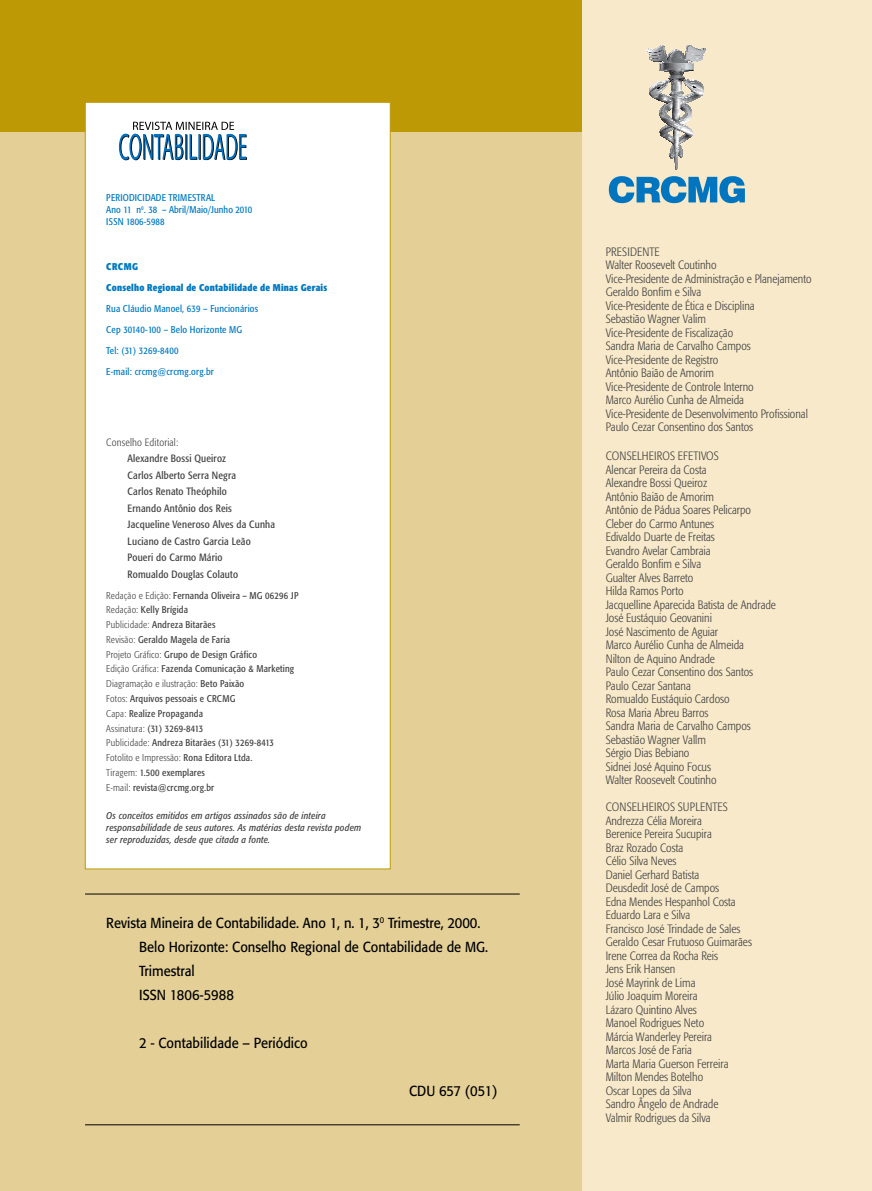
<style>
.page{position:relative;width:872px;height:1191px;background:#fff}
.page>*{position:absolute;margin:0;border:0;box-sizing:border-box;transform-origin:0 0}
.t1{font:14.4px/24px "Formata";color:#000;scale:.9 1}
.t2{font:300 condensed 12px/13.5px "Formata";color:#414142}
.t3{font:condensed 10.5px/16.5px "Formata";letter-spacing:.02em;color:#414142}
.t4{font:300 condensed 10.5px "Formata";letter-spacing:.02em;color:#414142}
.t5{font:condensed 9.75px/14.7px "Formata";letter-spacing:.02em;color:#414142}
.t6{font:condensed 9.75px/21px "Formata";letter-spacing:.02em;color:#007ac1}
.t7{font:italic condensed 9.75px/12px "Formata";letter-spacing:.02em;color:#414142}
.t8{font:700 condensed 9.75px/21px "Formata";letter-spacing:.02em;color:#007ac1}
.s1{font-weight:300}
</style>
<div class="page">
<div style="left:580px;top:0;width:292px;height:1191px;background:#f7e9c9"></div>
<div style="left:0;top:0;width:581px;height:1191px;background:#e4d097"></div>
<div style="left:0;top:0;width:581px;height:131px;background:#bd9a05"></div>
<div style="left:85px;top:102px;width:305px;height:767px;background:#fff;border:1px solid #bd9a05"></div>
<svg style="left:119px;top:122px;width:128px;height:38px"></svg>
<hr style="left:85px;top:1124px;width:435px;height:1px;background:#000">
<hr style="left:85px;top:893px;width:435px;height:1px;background:#000">
<svg style="left:649px;top:72px;width:55px;height:98px"></svg>
<img style="left:659px;top:64px;width:34px;height:8px">
<svg style="left:646px;top:45px;width:59px;height:19px"></svg>
<svg style="left:609px;top:176px;width:136px;height:27px"></svg>
<p class="t6" style="left:106px;top:192px;width:147px;line-height:12px;text-indent:62px">trimestral<br>Ano 11 n<sup>0</sup>. 38 – Abril/Maio/Junho 2010<br>ISSN 1806-5988</p>
<p class="t8" style="left:106px;top:256px;width:222px">CRCMG<br>Conselho Regional de Contabilidade de Minas Gerais</p>
<p class="t6" style="left:106px;top:298px;width:153px">Rua Cláudio Manoel, 639 – Funcionários<br>Cep 30140-100 – Belo Horizonte MG<br>Tel: (31) 3269-8400<br>E-mail: crcmg@crcmg.org.br</p>
<p class="t6" style="left:106px;top:187px;width:11px">Periodicidade</p>
<p class="t4" style="left:106px;top:436px;width:73px">Conselho Editorial:</p>
<p class="t3" style="left:128px;top:450px;width:149px">Alexandre Bossi Queiroz<br>Carlos Alberto Serra Negra<br>Carlos Renato Theóphilo<br>Ernando Antônio dos Reis<br>Jacqueline Veneroso Alves da Cunha<br>Luciano de Castro Garcia Leão<br>Poueri do Carmo Mário<br>Romualdo Douglas Colauto</p>
<p class="t5" style="left:106px;top:588px;width:194px"><span class="s1">Redação e Edição:</span> Fernanda Oliveira – MG 06296 JP <span class="s1">Redação:</span> Kelly Brígida<br><span class="s1">Publicidade:</span> Andreza Bitarães<br><span class="s1">Revisão:</span> Geraldo Magela de Faria<br><span class="s1">Projeto Gráfico:</span> Grupo de Design Gráfico<br><span class="s1">Edição Gráfica:</span> Fazenda Comunicação &amp; Marketing <span class="s1">Diagramação e ilustração:</span> Beto Paixão<br><span class="s1">Fotos:</span> Arquivos pessoais e CRCMG<br><span class="s1">Capa:</span> Realize Propaganda<br><span class="s1">Assinatura:</span> (31) 3269-8413<br><span class="s1">Publicidade:</span> Andreza Bitarães (31) 3269-8413<br><span class="s1">Fotolito e Impressão:</span> Rona Editora Ltda.<br><span class="s1">Tiragem:</span> 1.500 exemplares<br><span class="s1">E-mail:</span> revista@crcmg.org.br</p>
<p class="t7" style="left:106px;top:809px;width:256px">Os conceitos emitidos em artigos assinados são de inteira responsabilidade de seus autores. As matérias desta revista podem ser reproduzidas, desde que citada a fonte.</p>
<p class="t1" style="left:139px;top:910px;width:389px;text-indent:-33px">Revista Mineira de Contabilidade. Ano 1, n. 1, 3<sup>0</sup> Trimestre, 2000.<br>Belo Horizonte: Conselho Regional de Contabilidade de MG.<br>Trimestral<br>ISSN 1806-5988</p>
<p class="t1" style="left:139px;top:1030px;width:189px">2 - Contabilidade – Periódico</p>
<p class="t1" style="left:409px;top:1078px;width:100px">CDU 657 (051)</p>
<p class="t2" style="left:605px;top:245px;width:207px">PRESIDENTE<br>Walter Roosevelt Coutinho<br>Vice-Presidente de Administração e Planejamento<br>Geraldo Bonfim e Silva<br>Vice-Presidente de Ética e Disciplina<br>Sebastião Wagner Valim<br>Vice-Presidente de Fiscalização<br>Sandra Maria de Carvalho Campos<br>Vice-Presidente de Registro<br>Antônio Baião de Amorim<br>Vice-Presidente de Controle Interno<br>Marco Aurélio Cunha de Almeida<br>Vice-Presidente de Desenvolvimento Profissional<br>Paulo Cezar Consentino dos Santos</p>
<p class="t2" style="left:605px;top:449px;width:172px">CONSELHEIROS EFETIVOS<br>Alencar Pereira da Costa<br>Alexandre Bossi Queiroz<br>Antônio Baião de Amorim<br>Antônio de Pádua Soares Pelicarpo<br>Cleber do Carmo Antunes<br>Edivaldo Duarte de Freitas<br>Evandro Avelar Cambraia<br>Geraldo Bonfim e Silva<br>Gualter Alves Barreto<br>Hilda Ramos Porto<br>Jacquelline Aparecida Batista de Andrade<br>José Eustáquio Geovanini<br>José Nascimento de Aguiar<br>Marco Aurélio Cunha de Almeida<br>Nilton de Aquino Andrade<br>Paulo Cezar Consentino dos Santos<br>Paulo Cezar Santana<br>Romualdo Eustáquio Cardoso<br>Rosa Maria Abreu Barros<br>Sandra Maria de Carvalho Campos<br>Sebastião Wagner Vallm<br>Sérgio Dias Bebiano<br>Sidnei José Aquino Focus<br>Walter Roosevelt Coutinho</p>
<p class="t2" style="left:605px;top:800px;width:148px">CONSELHEIROS SUPLENTES<br>Andrezza Célia Moreira<br>Berenice Pereira Sucupira<br>Braz Rozado Costa<br>Célio Silva Neves<br>Daniel Gerhard Batista<br>Deusdedit José de Campos<br>Edna Mendes Hespanhol Costa<br>Eduardo Lara e Silva<br>Francisco José Trindade de Sales<br>Geraldo Cesar Frutuoso Guimarães<br>Irene Correa da Rocha Reis<br>Jens Erik Hansen<br>José Mayrink de Lima<br>Júlio Joaquim Moreira<br>Lázaro Quintino Alves<br>Manoel Rodrigues Neto<br>Márcia Wanderley Pereira<br>Marcos José de Faria<br>Marta Maria Guerson Ferreira<br>Milton Mendes Botelho<br>Oscar Lopes da Silva<br>Sandro Ângelo de Andrade<br>Valmir Rodrigues da Silva</p>
</div>
